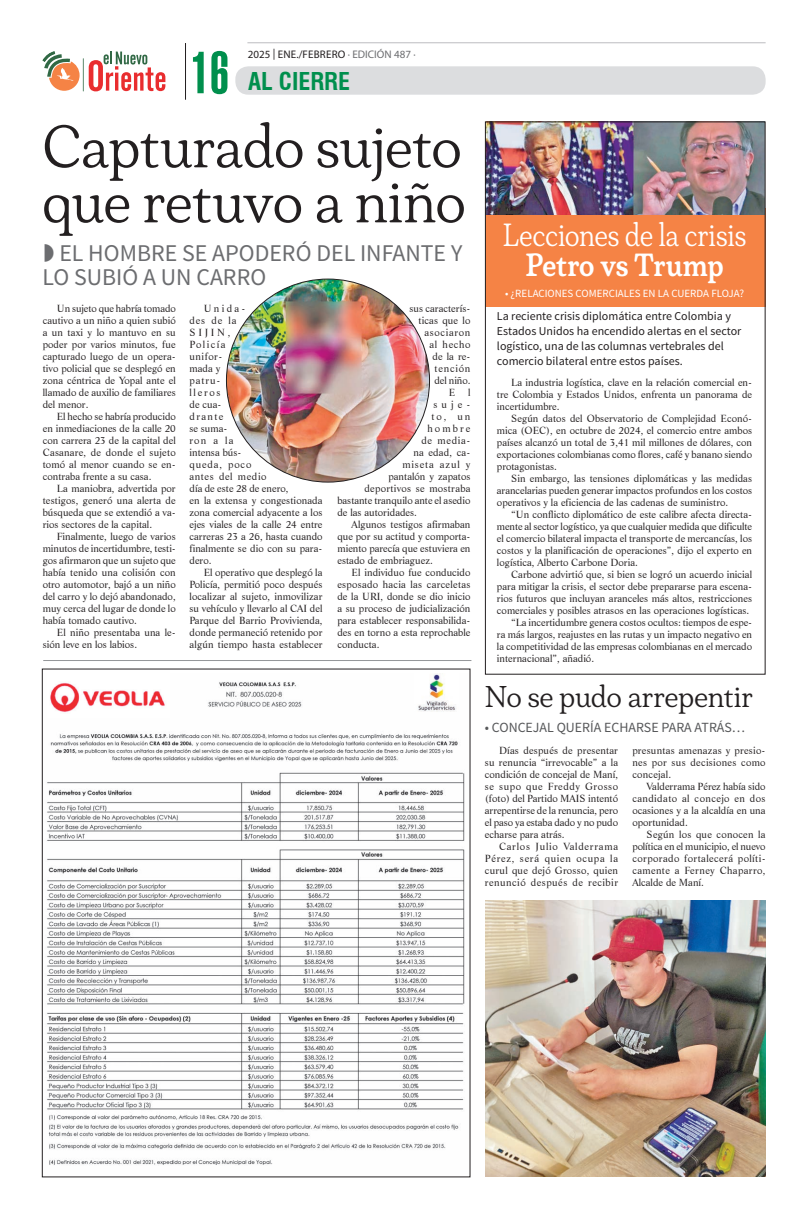
<style>
.page{position:relative;width:794px;height:1219px;background:#fff}
.page>*{position:absolute;margin:0;border:0;box-sizing:border-box;transform-origin:0 0}
.t1{font:60px/55px "Plush Trial Regular";letter-spacing:-.005em;color:#231f20}
.t2{font:900 extra-condensed 57.6px "Swiss 911 BT";color:#008f4d}
.t3{font:32px "Plush Trial Regular";color:#fff;scale:.9 1}
.t4{font:32px "Plush Trial Bold";letter-spacing:-.005em;color:#fff;scale:.9 1}
.t5{font:30px "Plush Trial Regular";color:#231f20}
.t6{font:24px/24px "Source Sans Pro";color:#6c6d70}
.t7{font:700 condensed 24px "Swiss 721 BT";color:#008f4d}
.t8{font:14px "Source Sans Pro";color:#57585a}
.t9{font:12px/15px "Source Sans Pro";color:#231f20}
.t10{font:11px "Source Sans Pro";color:#fff}
.t11{font:11px "Myriad Pro";color:#231f20}
.t12{font:10px/12px "Life BT";color:#231f20;text-align:justify}
.t13{font:10px "Life BT";letter-spacing:.02em;color:#231f20}
.t14{font:10px "Life BT";letter-spacing:.025em;color:#231f20}
.t15{font:10px "Life BT";letter-spacing:.08em;color:#231f20}
.t16{font:10px "Life BT";letter-spacing:.065em;color:#231f20}
.t17{font:10px "Life BT";letter-spacing:.075em;color:#231f20}
.s1{color:#6c6d70}
</style>
<div class="page">
<div style="left:235px;top:66px;width:530px;height:29px;background:#dcdddf;border-radius:13px"></div>
<hr style="left:185px;top:43px;width:1px;height:57px;background:#231f20">
<hr style="left:247px;top:43px;width:518px;height:1px;background:#bcbdc0">
<svg style="left:43px;top:51px;width:122px;height:41px"></svg>
<div style="left:485px;top:208px;width:280px;height:98px;background:#f58345"></div>
<img style="left:487px;top:123px;width:276px;height:91px">
<hr style="left:43px;top:660px;width:428px;height:1px;background:#939598">
<img style="left:46px;top:674px;width:419px;height:491px">
<img style="left:485px;top:900px;width:280px;height:276px">
<img style="left:226px;top:279px;width:203px;height:203px;border-radius:101px">
<div style="left:485px;top:121px;width:280px;height:554px;border:1px solid #231f20"></div>
<h2 class="t2" style="left:191px;top:42px;width:39px">16</h2>
<p class="t11" style="left:248px;top:48px;width:169px">2025 | ENE./FEBRERO <span class="s1">∙ EDICIÓN 487 ∙</span></p>
<h3 class="t7" style="left:248px;top:66px;width:103px">AL CIERRE</h3>
<h1 class="t1" style="left:43px;top:117px;width:424px">Capturado sujeto que retuvo a niño</h1>
<h3 class="t6" style="left:43px;top:241px;width:421px;text-indent:17px">EL HOMBRE SE APODERÓ DEL INFANTE Y<br>LO SUBIÓ A UN CARRO</h3>
<p class="t12" style="left:43px;top:302px;width:135px;text-indent:14px">Un sujeto que habría tomado cautivo a un niño a quien subió a un taxi y lo mantuvo en su poder por varios minutos, fue capturado luego de un opera&shy;tivo policial que se desplegó en zona céntrica de Yopal ante el llamado de auxilio de familiares del menor.</p>
<p class="t12" style="left:43px;top:410px;width:135px;text-indent:14px">El hecho se habría producido en inmediaciones de la calle 20 con carrera 23 de la capital del Casanare, de donde el sujeto tomó al menor cuando se en&shy;contraba frente a su casa.</p>
<p class="t12" style="left:43px;top:482px;width:134px;text-indent:14px">La maniobra, advertida por testigos, generó una alerta de búsqueda que se extendió a va&shy;rios sectores de la capital.</p>
<p class="t12" style="left:43px;top:530px;width:135px;text-indent:14px">Finalmente, luego de varios minutos de incertidumbre, testi&shy;gos afirmaron que un sujeto que había tenido una colisión con otro automotor, bajó a un niño del carro y lo dejó abandonado, muy cerca del lugar de donde lo había tomado cautivo.</p>
<p class="t12" style="left:43px;top:626px;width:135px;text-indent:14px">El niño presentaba una le&shy;sión leve en los labios.</p>
<p class="t12" style="left:189px;top:302px;width:135px;text-align:left;text-indent:14px">Unida-<br>des de la<br>SIJIN,<br>Policía<br>unifor-<br>mada y<br>patru-<br>lleros<br>de cua-<br>drante<br>se suma-<br>ron a la<br>intensa bús-<br>queda, poco<br>antes del medio<br>día de este 28 de enero,<br>en la extensa y congestionada zona comercial adyacente a los ejes viales de la calle 24 entre carreras 23 a 26, hasta cuando finalmente se dio con su para&shy;dero.</p>
<p class="t12" style="left:189px;top:566px;width:135px;text-indent:14px">El operativo que desplegó la Policía, permitió poco después localizar al sujeto, inmovilizar su vehículo y llevarlo al CAI del Parque del Barrio Provivienda, donde permaneció retenido por algún tiempo hasta establecer</p>
<p class="t12" style="left:409px;top:302px;width:62px">sus caracterís-</p>
<p class="t12" style="left:418px;top:314px;width:54px">ticas que lo</p>
<p class="t16" style="left:424px;top:325px;width:47px">asociaron</p>
<p class="t12" style="left:429px;top:338px;width:43px">al hecho</p>
<p class="t12" style="left:432px;top:350px;width:40px">de la re-</p>
<p class="t17" style="left:434px;top:361px;width:38px">tención</p>
<p class="t12" style="left:434px;top:374px;width:37px">del niño.</p>
<p class="t12" style="left:448px;top:386px;width:8px">E</p>
<p class="t12" style="left:468px;top:386px;width:4px">l</p>
<p class="t12" style="left:433px;top:398px;width:39px">suje-</p>
<p class="t12" style="left:431px;top:410px;width:41px">to, un</p>
<p class="t12" style="left:427px;top:422px;width:44px">hombre</p>
<p class="t12" style="left:421px;top:434px;width:50px">de media-</p>
<p class="t12" style="left:413px;top:446px;width:58px">na edad, ca-</p>
<p class="t15" style="left:402px;top:457px;width:70px">miseta azul y</p>
<p class="t12" style="left:388px;top:470px;width:83px">pantalón y zapatos</p>
<p class="t14" style="left:364px;top:481px;width:108px">deportivos se mostraba</p>
<p class="t12" style="left:337px;top:494px;width:134px">bastante tranquilo ante el asedio</p>
<p class="t12" style="left:337px;top:506px;width:81px">de las autoridades.</p>
<p class="t12" style="left:351px;top:518px;width:120px">Algunos testigos afirmaban</p>
<p class="t12" style="left:337px;top:530px;width:134px">que por su actitud y comporta-</p>
<p class="t12" style="left:337px;top:542px;width:134px">miento parecía que estuviera en</p>
<p class="t12" style="left:337px;top:554px;width:97px">estado de embriaguez.</p>
<p class="t12" style="left:351px;top:566px;width:120px">El individuo fue conducido</p>
<p class="t13" style="left:337px;top:577px;width:134px">esposado hacia las carceletas</p>
<p class="t12" style="left:337px;top:590px;width:134px">de la URI, donde se dio inicio</p>
<p class="t12" style="left:337px;top:602px;width:135px">a su proceso de judicialización</p>
<p class="t12" style="left:337px;top:614px;width:134px">para establecer responsabilida-</p>
<p class="t12" style="left:337px;top:626px;width:134px">des en torno a esta reprochable</p>
<p class="t12" style="left:337px;top:638px;width:44px">conducta.</p>
<h3 class="t3" style="left:502px;top:214px;width:272px">Lecciones de la crisis</h3>
<h3 class="t4" style="left:525px;top:244px;width:222px">Petro vs Trump</h3>
<p class="t10" style="left:505px;top:286px;width:240px">• ¿RELACIONES COMERCIALES EN LA CUERDA FLOJA?</p>
<p class="t9" style="left:497px;top:309px;width:246px">La reciente crisis diplomática entre Colombia y Estados Unidos ha encendido alertas en el sector logístico, una de las columnas vertebrales del comercio bilateral entre estos países.</p>
<p class="t12" style="left:497px;top:376px;width:257px;text-indent:14px">La industria logística, clave en la relación comercial en&shy;tre Colombia y Estados Unidos, enfrenta un panorama de incertidumbre.</p>
<p class="t12" style="left:497px;top:412px;width:257px;text-indent:14px">Según datos del Observatorio de Complejidad Econó&shy;mica (OEC), en octubre de 2024, el comercio entre ambos países alcanzó un total de 3,41 mil millones de dólares, con exportaciones colombianas como flores, café y banano siendo protagonistas.</p>
<p class="t12" style="left:497px;top:472px;width:257px;text-indent:14px">Sin embargo, las tensiones diplomáticas y las medidas arancelarias pueden generar impactos profundos en los costos operativos y la eficiencia de las cadenas de suministro.</p>
<p class="t12" style="left:497px;top:508px;width:257px;text-indent:14px">“Un conflicto diplomático de este calibre afecta directa&shy;mente al sector logístico, ya que cualquier medida que dificulte el comercio bilateral impacta el transporte de mercancías, los costos y la planificación de operaciones”, dijo el experto en logística, Alberto Carbone Doria.</p>
<p class="t12" style="left:511px;top:568px;width:242px">Carbone advirtió que, si bien se logró un acuerdo inicial</p>
<p class="t12" style="left:497px;top:580px;width:257px">para mitigar la crisis, el sector debe prepararse para escena-</p>
<p class="t12" style="left:497px;top:592px;width:257px">rios futuros que incluyan aranceles más altos, restricciones</p>
<p class="t12" style="left:497px;top:604px;width:254px">comerciales y posibles atrasos en las operaciones logísticas.</p>
<p class="t12" style="left:511px;top:616px;width:243px">“La incertidumbre genera costos ocultos: tiempos de espe-</p>
<p class="t12" style="left:497px;top:628px;width:257px">ra más largos, reajustes en las rutas y un impacto negativo en</p>
<p class="t12" style="left:497px;top:640px;width:257px">la competitividad de las empresas colombianas en el mercado</p>
<p class="t12" style="left:497px;top:652px;width:99px">internacional”, añadió.</p>
<h3 class="t5" style="left:485px;top:677px;width:270px">No se pudo arrepentir</h3>
<h3 class="t8" style="left:485px;top:719px;width:262px">• CONCEJAL QUERÍA ECHARSE PARA ATRÁS…</h3>
<p class="t12" style="left:485px;top:744px;width:135px;text-indent:14px">Días después de presentar su renuncia “irrevocable” a la condición de concejal de Maní, se supo que Freddy Grosso (foto) del Partido MAIS intentó arrepentirse de la renuncia, pero el paso ya estaba dado y no pudo echarse para atrás.</p>
<p class="t12" style="left:485px;top:840px;width:135px;text-indent:14px">Carlos Julio Valderrama Pérez, será quien ocupa la curul que dejó Grosso, quien renunció después de recibir</p>
<p class="t12" style="left:632px;top:744px;width:135px">presuntas amenazas y presio&shy;nes por sus decisiones como concejal.</p>
<p class="t12" style="left:632px;top:780px;width:135px;text-indent:14px">Valderrama Pérez había sido candidato al concejo en dos ocasiones y a la alcaldía en una oportunidad.</p>
<p class="t12" style="left:632px;top:828px;width:135px;text-indent:14px">Según los que conocen la política en el municipio, el nuevo corporado fortalecerá políti&shy;camente a Ferney Chaparro, Alcalde de Maní.</p>
</div>
